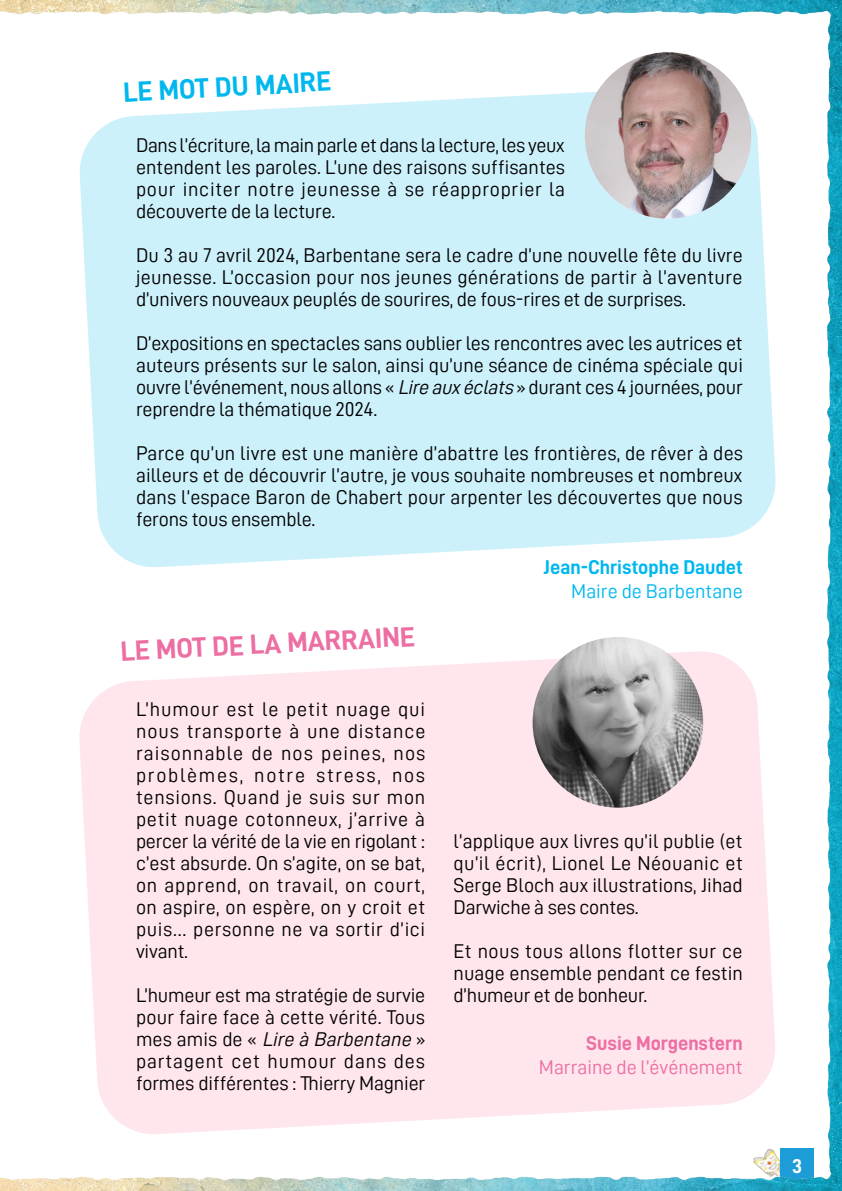
<style>
.page{position:relative;width:842px;height:1191px;background:#fff}
.page>*{position:absolute;margin:0;border:0;box-sizing:border-box;transform-origin:0 0}
.t1{font:28px "D DIN Bold";color:#ed6ea3}
.t2{font:28px "D DIN Bold";color:#00b8ee}
.t3{font:20px/22px "D DIN";letter-spacing:-.01em;color:#020203;text-align:justify}
.t4{font:20px "D DIN Bold";color:#00b8ee}
.t5{font:20px "D DIN";color:#ed6ea3}
.t6{font:20px "D DIN";color:#00b8ee}
.t7{font:20px "D DIN Bold";color:#ed6ea3}
.t8{font:20px "D DIN Bold";color:#fff}
.s1{font-style:italic}
</style>
<div class="page">
<img style="left:0;top:0;width:842px;height:1191px">
<h1 class="t2" style="left:122px;top:76px;width:210px;rotate:-3deg">LE MOT DU MAIRE</h1>
<p class="t3" style="left:136px;top:134px;width:431px">Dans l’écriture, la main parle et dans la lecture, les yeux entendent les paroles. L’une des raisons suffisantes pour inciter notre jeunesse à se réapproprier la découverte de la lecture.</p>
<p class="t3" style="left:136px;top:244px;width:608px">Du 3 au 7 avril 2024, Barbentane sera le cadre d’une nouvelle fête du livre jeunesse. L’occasion pour nos jeunes générations de partir à l’aventure d’univers nouveaux peuplés de sourires, de fous-rires et de surprises.</p>
<p class="t3" style="left:136px;top:332px;width:608px">D’expositions en spectacles sans oublier les rencontres avec les autrices et auteurs présents sur le salon, ainsi qu’une séance de cinéma spéciale qui ouvre l’événement, nous allons « <span class="s1">Lire auxéclats</span> » durant ces 4 journées, pour reprendre la thématique 2024.</p>
<p class="t3" style="left:136px;top:442px;width:608px">Parce qu’un livre est une manière d’abattre les frontières, de rêver à des ailleurs et de découvrir l’autre, je vous souhaite nombreuses et nombreux dans l’espace Baron de Chabert pour arpenter les découvertes que nous ferons tous ensemble.</p>
<p class="t4" style="left:543px;top:556px;width:201px">Jean-Christophe Daudet</p>
<p class="t6" style="left:571px;top:580px;width:173px">Maire de Barbentane</p>
<h1 class="t1" style="left:120px;top:636px;width:296px;rotate:-3deg">LE MOT DE LA MARRAINE</h1>
<p class="t3" style="left:136px;top:698px;width:291px">L’humour est le petit nuage qui nous transporte à une distance raisonnable de nos peines, nos problèmes, notre stress, nos tensions. Quand je suis sur mon petit nuage cotonneux, j’arrive à percer la vérité de la vie en rigolant : c’est absurde. On s’agite, on se bat, on apprend, on travail, on court, on aspire, on espère, on y croit et puis… personne ne va sortir d’ici vivant.</p>
<p class="t3" style="left:136px;top:984px;width:291px">L’humeur est ma stratégie de survie pour faire face à cette vérité. Tous m e s a m i s d e « <span class="s1">Lire à Barbentane</span> » partagent cet humour dans des formes différentes : Thierry Magnier</p>
<p class="t3" style="left:454px;top:830px;width:291px">l’applique aux livres qu’il publie (et qu’il écrit), Lionel Le Néouanic et Serge Bloch aux illustrations, Jihad Darwiche à ses contes.</p>
<p class="t3" style="left:454px;top:940px;width:291px">Et nous tous allons flotter sur ce nuage ensemble pendant ce festin d’humeur et de bonheur.</p>
<p class="t7" style="left:586px;top:1032px;width:158px">Susie Morgenstern</p>
<p class="t5" style="left:539px;top:1056px;width:205px">Marraine de l’événement</p>
<p class="t8" style="left:792px;top:1154px;width:12px">3</p>
</div>
